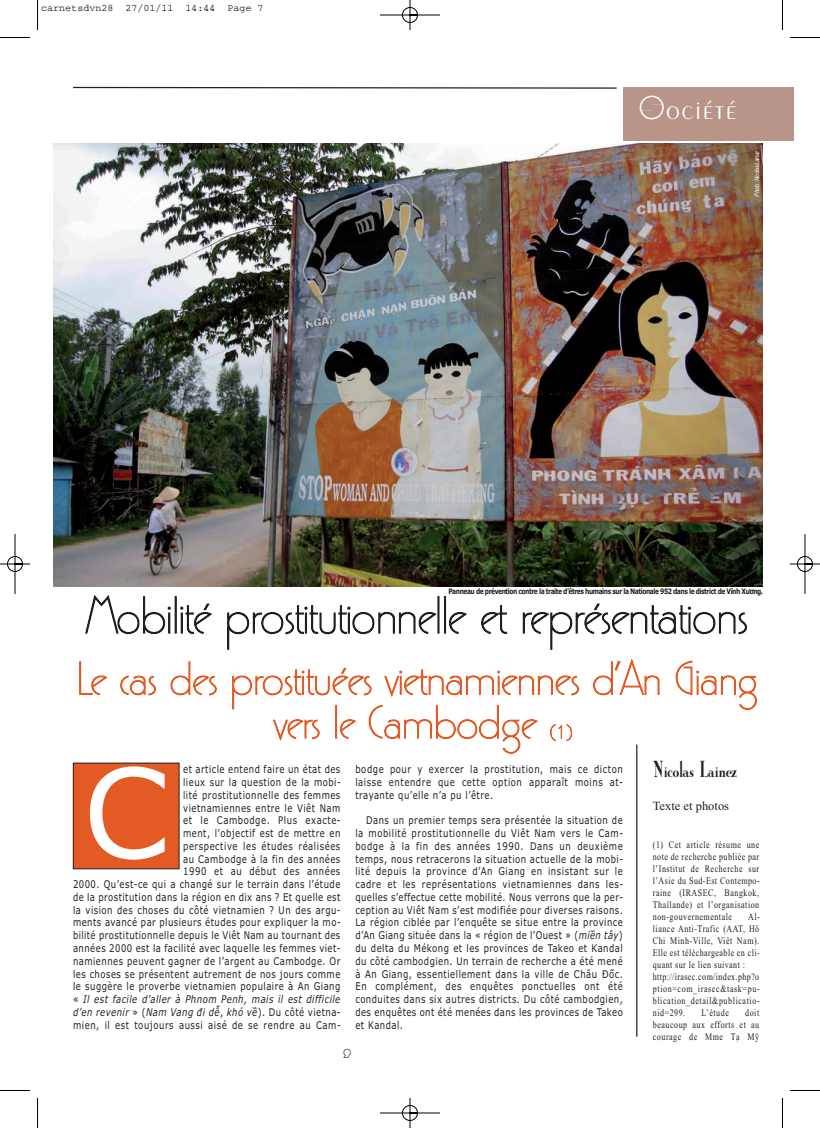
<style>
.page{position:relative;width:820px;height:1128px;background:#fff}
.page>*{position:absolute;margin:0;border:0;box-sizing:border-box;transform-origin:0 0}
.t1{font:123.75px "Verdana";color:#fff}
.t2{font:50px "Gatsby";color:#231f20}
.t3{font:45px/43.8px "Gatsby";color:#e45a24;text-align:center}
.t4{font:300 30px "Penyae";letter-spacing:.05em;color:#fff}
.t5{font:22.5px "Grail New Condensed";letter-spacing:-.02em;color:#231f20;scale:.8 1}
.t6{font:17.5px "Gatsby";color:#e45a24}
.t7{font:12.5px "Times New Roman";color:#231f20}
.t8{font:12.5px "Aramis";color:#231f20}
.t9{font:10.62px/12.8px "Verdana";letter-spacing:.055em;color:#231f20;text-align:justify;scale:.8 1}
.t10{font:10px/12px "Times New Roman";letter-spacing:.065em;color:#231f20;text-align:justify;scale:.8 1}
.t11{font:10px "Courier";color:#000}
.t12{font:700 7.5px "Verdana";letter-spacing:-.075em;color:#231f20;scale:.8 1}
.t13{font:italic 6.25px "Helvetica";color:#fff;scale:.8 1}
.s1{font-family:"Aramis";font-weight:400;font-size:32.5px}
.s2{font-style:italic}
</style>
<div class="page">
<img style="left:0;top:0;width:819px;height:1127px">
<p class="t11" style="left:41px;top:5px;width:224px">carnetsdvn28 27/01/11 14:44 Page 7</p>
<h3 class="t4" style="left:638px;top:91px;width:99px"><span class="s1">S</span>ociété</h3>
<p class="t13" style="left:753px;top:197px;width:61px;rotate:-90deg">Photo:NicolasLainez</p>
<p class="t12" style="left:448px;top:587px;width:395px">Panneau de prévention contre la traite d’êtres humains sur la Nationale 952 dans le district de Vĩnh Xương.</p>
<h2 class="t2" style="left:87px;top:586px;width:662px">Mobilité prostitutionnelle et représentations</h2>
<h3 class="t3" style="left:77px;top:656px;width:682px">Le cas des prostituées vietnamiennes d’An Giang vers le Cambodge</h3>
<h3 class="t6" style="left:549px;top:722px;width:25px">(1)</h3>
<p class="t9" style="left:73px;top:763px;width:336px;text-align:right">et article entend faire un état des<br>lieux sur la question de la mobi-<br>lité prostitutionnelle des femmes<br>vietnamiennes entre le Viêt Nam<br>et le Cambodge. Plus exacte-<br>ment, l’objectif est de mettre en<br>perspective les études réalisées<br>au Cambodge à la fin des années<br>1990 et au début des années<br>2000. Qu’est-ce qui a changé sur le terrain dans l’étude de la prostitution dans la région en dix ans ? Et quelle est la vision des choses du côté vietnamien ? Un des argu&shy;ments avancé par plusieurs études pour expliquer la mo&shy;bilité prostitutionnelle depuis le Viêt Nam au tournant des années 2000 est la facilité avec laquelle les femmes viet&shy;namiennes peuvent gagner de l’argent au Cambodge. Or les choses se présentent autrement de nos jours comme le suggère le proverbe vietnamien populaire à An Giang « <span class="s2">Il est facile d’aller à Phnom Penh, mais il est difficile d’en revenir</span> » (<span class="s2">Nam Vang đi dễ</span>, <span class="s2">khó về</span>). Du côté vietna&shy;mien, il est toujours aussi aisé de se rendre au Cam-</p>
<p class="t9" style="left:355px;top:763px;width:336px">bodge pour y exercer la prostitution, mais ce dicton laisse entendre que cette option apparaît moins at&shy;trayante qu’elle n’a pu l’être.</p>
<h1 class="t1" style="left:83px;top:743px;width:88px">C</h1>
<p class="t9" style="left:355px;top:814px;width:336px;text-indent:11px">Dans un premier temps sera présentée la situation de la mobilité prostitutionnelle du Viêt Nam vers le Cam&shy;bodge à la fin des années 1990. Dans un deuxième temps, nous retracerons la situation actuelle de la mobi&shy;lité depuis la province d’An Giang en insistant sur le cadre et les représentations vietnamiennes dans les&shy;quelles s’effectue cette mobilité. Nous verrons que la per&shy;ception au Viêt Nam s’est modifiée pour diverses raisons.<br>La région ciblée par l’enquête se situe entre la province d’An Giang située dans la « région de l’Ouest » (<span class="s2">miền tây</span>) du delta du Mékong et les provinces de Takeo et Kandal du côté cambodgien. Un terrain de recherche a été mené à An Giang, essentiellement dans la ville de Châu Đốc.<br>En complément, des enquêtes ponctuelles ont été conduites dans six autres districts. Du côté cambodgien, des enquêtes ont été menées dans les provinces de Takeo et Kandal.</p>
<p class="t8" style="left:343px;top:1045px;width:9px">9</p>
<h3 class="t5" style="left:652px;top:756px;width:107px">Nicolas Lainez</h3>
<p class="t7" style="left:652px;top:798px;width:78px">Texte et photos</p>
<p class="t10" style="left:652px;top:838px;width:135px">(1) Cet article résume une note de recherche publiée par l’Institut de Recherche sur l’Asie du Sud-Est Contempo&shy;raine (IRASEC, Bangkok, Thaïlande) et l’organisation non-gouvernementale</p>
<p class="t10" style="left:652px;top:910px;width:135px;text-align:left;text-indent:95px">Al&shy;liance Anti-Trafic (AAT, Hô<br>Chi Minh-Ville, Viêt Nam).<br>Elle est téléchargeable en cli&shy;quant sur le lien suivant : http://irasec.com/index.php?o ption=com_irasec&amp;task=pu&shy;blication_detail&amp;publicatio&shy;nid=299.</p>
<p class="t10" style="left:652px;top:1006px;width:134px;text-indent:92px">doit beaucoup aux efforts et au courage de Mme Tạ Mỹ</p>
<p class="t10" style="left:701px;top:1006px;width:36px">L’étude</p>
</div>
